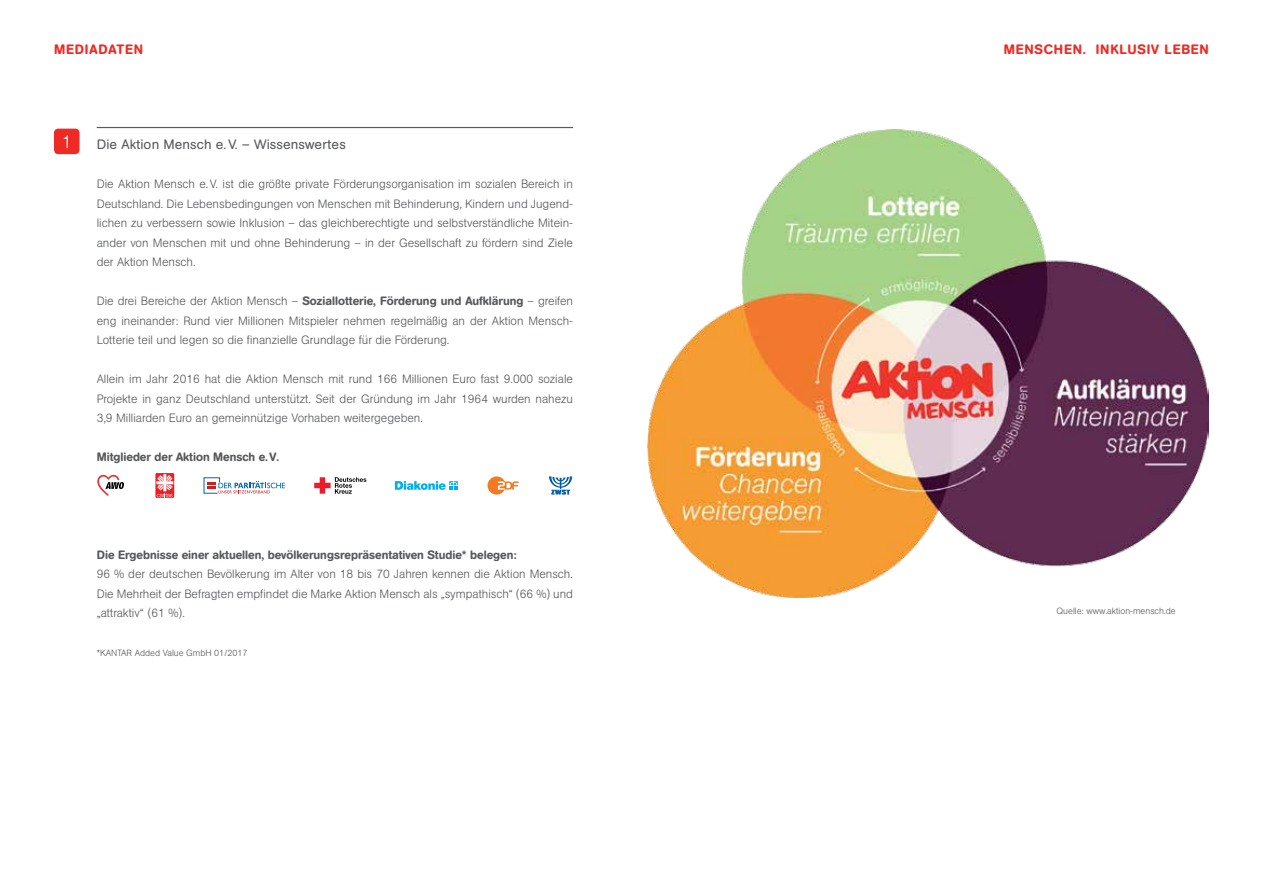
<style>
.page{position:relative;width:1263px;height:893px;background:#fff}
.page>*{position:absolute;margin:0;border:0;box-sizing:border-box;transform-origin:0 0}
.t1{font:300 18px "AG Book Rounded Pro";color:#fff}
.t2{font:13.5px "AG Book Rounded Pro";letter-spacing:.01em;color:#58595b}
.t3{font:500 13.5px "AG Book Rounded Pro";letter-spacing:.06em;color:#ee2a24}
.t4{font:300 12px/19.5px "AG Book Rounded Pro";color:#58595b;text-align:justify}
.t5{font:500 12px "AG Book Rounded Pro";color:#58595b}
.t6{font:300 9px "AG Book Rounded Pro";color:#58595b}
.s1{font-weight:500}
</style>
<div class="page">
<hr style="left:97px;top:127px;width:476px;height:1px;background:#58595b">
<div style="left:54px;top:129px;width:26px;height:25px;background:#ee2a24;border-radius:4px"></div>
<svg style="left:155px;top:473px;width:19px;height:25px"></svg>
<svg style="left:156px;top:474px;width:17px;height:23px"></svg>
<svg style="left:204px;top:477px;width:81px;height:17px"></svg>
<svg style="left:487px;top:476px;width:32px;height:19px"></svg>
<svg style="left:549px;top:476px;width:23px;height:19px"></svg>
<svg style="left:314px;top:477px;width:52px;height:17px"></svg>
<svg style="left:395px;top:481px;width:63px;height:9px"></svg>
<svg style="left:97px;top:474px;width:27px;height:22px"></svg>
<img style="left:648px;top:129px;width:561px;height:469px">
<p class="t3" style="left:54px;top:41px;width:91px">mediadaten</p>
<p class="t3" style="left:1004px;top:41px;width:207px">Menschen. Inklusiv Leben</p>
<h1 class="t1" style="left:62px;top:130px;width:12px">1</h1>
<p class="t2" style="left:97px;top:136px;width:251px">Die Aktion Mensch e.V. – Wissenswertes</p>
<p class="t4" style="left:97px;top:174px;width:478px">Die Aktion Mensch e.V. ist die größte private Förderungsorganisation im sozialen Bereich in Deutschland. Die Lebensbedingungen von Menschen mit Behinderung, Kindern und Jugend&shy;lichen zu verbessern sowie Inklusion – das gleichberechtigte und selbstverständliche Mitein&shy;ander von Menschen mit und ohne Behinderung – in der Gesellschaft zu fördern sind Ziele der Aktion Mensch.</p>
<p class="t4" style="left:97px;top:291px;width:478px">Die drei Bereiche der Aktion Mensch – <span class="s1">Soziallotterie, Förderung und Aufklärung</span> – greifen eng ineinander: Rund vier Millionen Mitspieler nehmen regelmäßig an der Aktion Mensch-Lotterie teil und legen so die finanzielle Grundlage für die Förderung.</p>
<p class="t4" style="left:97px;top:369px;width:478px">Allein im Jahr 2016 hat die Aktion Mensch mit rund 166 Millionen Euro fast 9.000 soziale Projekte in ganz Deutschland unterstützt. Seit der Gründung im Jahr 1964 wurden nahezu 3,9 Milliarden Euro an gemeinnützige Vorhaben weitergegeben.</p>
<p class="t5" style="left:97px;top:449px;width:184px">Mitglieder der Aktion Mensch e.V.</p>
<p class="t5" style="left:97px;top:547px;width:421px">Die Ergebnisse einer aktuellen, bevölkerungsrepräsentativen Studie* belegen:</p>
<p class="t4" style="left:97px;top:564px;width:478px">96 % der deutschen Bevölkerung im Alter von 18 bis 70 Jahren kennen die Aktion Mensch.<br>Die Mehrheit der Befragten empfindet die Marke Aktion Mensch als „sympathisch“ (66 %) und „attraktiv“ (61 %).</p>
<p class="t6" style="left:97px;top:647px;width:152px">*KANTAR Added Value GmbH 01/2017</p>
<p class="t6" style="left:1056px;top:604px;width:121px">Quelle: www.aktion-mensch.de</p>
</div>
